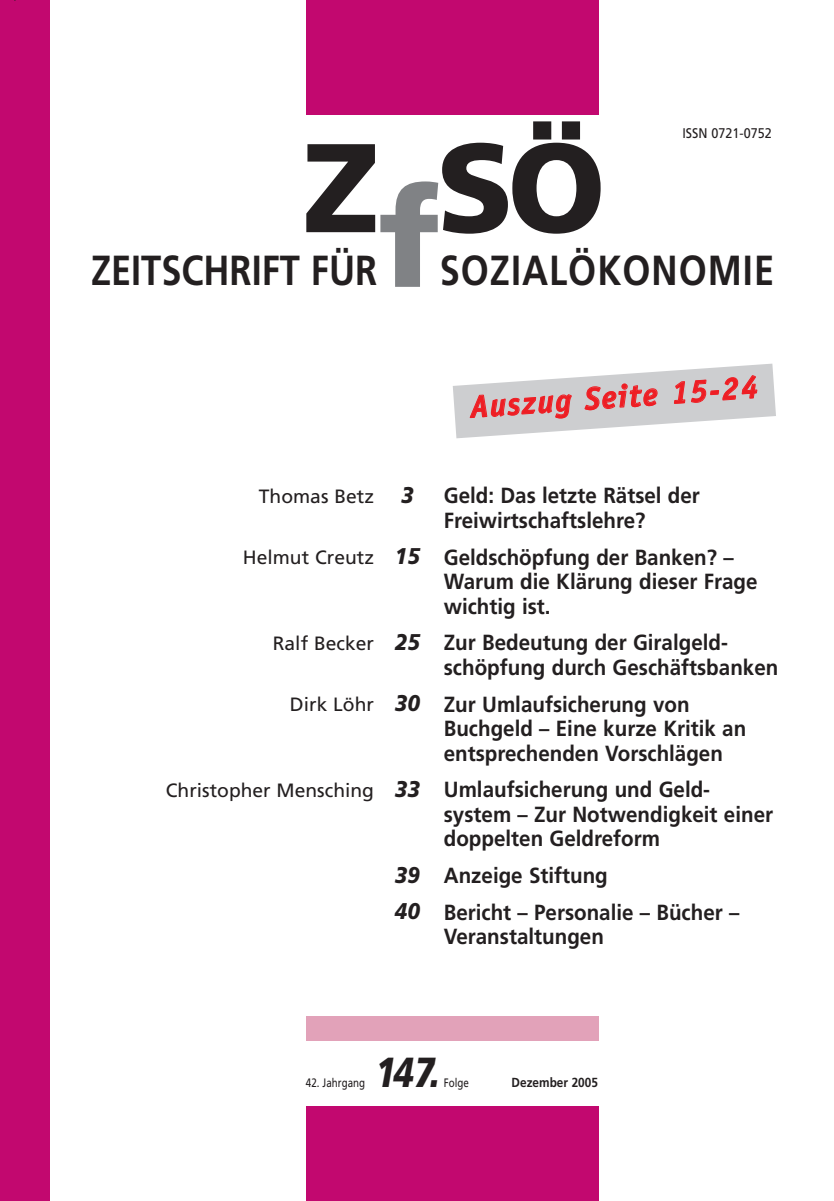
<style>
.page{position:relative;width:834px;height:1201px;background:#fff}
.page>*{position:absolute;margin:0;border:0;box-sizing:border-box;transform-origin:0 0}
.t1{font:900 138.25px "Frutiger";color:#808285}
.t2{font:900 126px "Frutiger";color:#231f20}
.t3{font:700 42px "Frutiger";color:#231f20;scale:.86 1}
.t4{font:700 42px "Frutiger";letter-spacing:.03em;color:#231f20;scale:.86 1}
.t5{font:italic 900 42px "Frutiger";color:#231f20;scale:.8 1}
.t6{font:italic 700 31.5px "Officina Sans";color:#ee1e24}
.t7{font:italic 900 22.75px/36.8px "Frutiger";color:#231f20;scale:.9 1}
.t8{font:700 21.88px/24.5px "Frutiger";color:#231f20;scale:.94 1}
.t9{font:19.25px "Frutiger";color:#231f20}
.t10{font:14px "Frutiger";color:#231f20;scale:.9 1}
.t11{font:700 13.12px "Frutiger";color:#231f20;scale:.9 1}
.t12{font:12.25px "Frutiger";color:#231f20;scale:.8 1}
</style>
<div class="page">
<div style="left:0;top:0;width:50px;height:1200px;background:#c2086f"></div>
<div style="left:306px;top:0;width:292px;height:114px;background:#c2086f"></div>
<div style="left:306px;top:1106px;width:292px;height:94px;background:#c2086f"></div>
<div style="left:306px;top:1016px;width:292px;height:25px;background:#e2a2b9"></div>
<svg style="left:453px;top:363px;width:322px;height:75px"></svg>
<h2 class="t2" style="left:303px;top:138px;width:304px">Z SÖ</h2>
<p class="t10" style="left:682px;top:128px;width:101px">ISSN 0721-0752</p>
<h1 class="t1" style="left:378px;top:183px;width:63px">f</h1>
<h3 class="t3" style="left:91px;top:253px;width:334px">ZEITSCHRIFT FÜR</h3>
<h3 class="t4" style="left:439px;top:253px;width:390px">SOZIALÖKONOMIE</h3>
<h3 class="t6" style="left:469px;top:395px;width:290px;rotate:-4deg">Auszug Seite 15-24</h3>
<p class="t9" style="left:259px;top:488px;width:116px">Thomas Betz</p>
<p class="t9" style="left:243px;top:549px;width:133px">Helmut Creutz</p>
<p class="t7" style="left:401px;top:478px;width:15px">3</p>
<p class="t7" style="left:395px;top:539px;width:29px">15</p>
<p class="t9" style="left:273px;top:635px;width:103px">Ralf Becker</p>
<p class="t9" style="left:290px;top:696px;width:85px">Dirk Löhr</p>
<p class="t7" style="left:395px;top:625px;width:29px">25</p>
<p class="t7" style="left:395px;top:686px;width:29px">30</p>
<p class="t9" style="left:166px;top:782px;width:209px">Christopher Mensching</p>
<p class="t7" style="left:395px;top:772px;width:29px">33</p>
<p class="t7" style="left:395px;top:858px;width:29px">39<br>40</p>
<p class="t8" style="left:444px;top:485px;width:274px">Geld: Das letzte Rätsel der<br>Freiwirtschaftslehre?</p>
<p class="t8" style="left:444px;top:546px;width:335px">Geldschöpfung der Banken? –<br>Warum die Klärung dieser Frage wichtig ist.</p>
<p class="t8" style="left:444px;top:632px;width:357px">Zur Bedeutung der Giralgeld&shy;schöpfung durch Geschäftsbanken</p>
<p class="t8" style="left:444px;top:693px;width:323px">Zur Umlaufsicherung von<br>Buchgeld – Eine kurze Kritik an entsprechenden Vorschlägen</p>
<p class="t8" style="left:444px;top:779px;width:352px">Umlaufsicherung und Geld&shy;system – Zur Notwendigkeit einer doppelten Geldreform</p>
<p class="t8" style="left:444px;top:859px;width:316px;line-height:36.8px">Anzeige Stiftung<br>Bericht – Personalie – Bücher –</p>
<p class="t8" style="left:444px;top:926px;width:172px">Veranstaltungen</p>
<p class="t12" style="left:306px;top:1077px;width:75px">42. Jahrgang</p>
<h3 class="t5" style="left:375px;top:1055px;width:82px">147.</h3>
<p class="t12" style="left:444px;top:1077px;width:33px">Folge</p>
<p class="t11" style="left:511px;top:1076px;width:97px">Dezember 2005</p>
</div>
